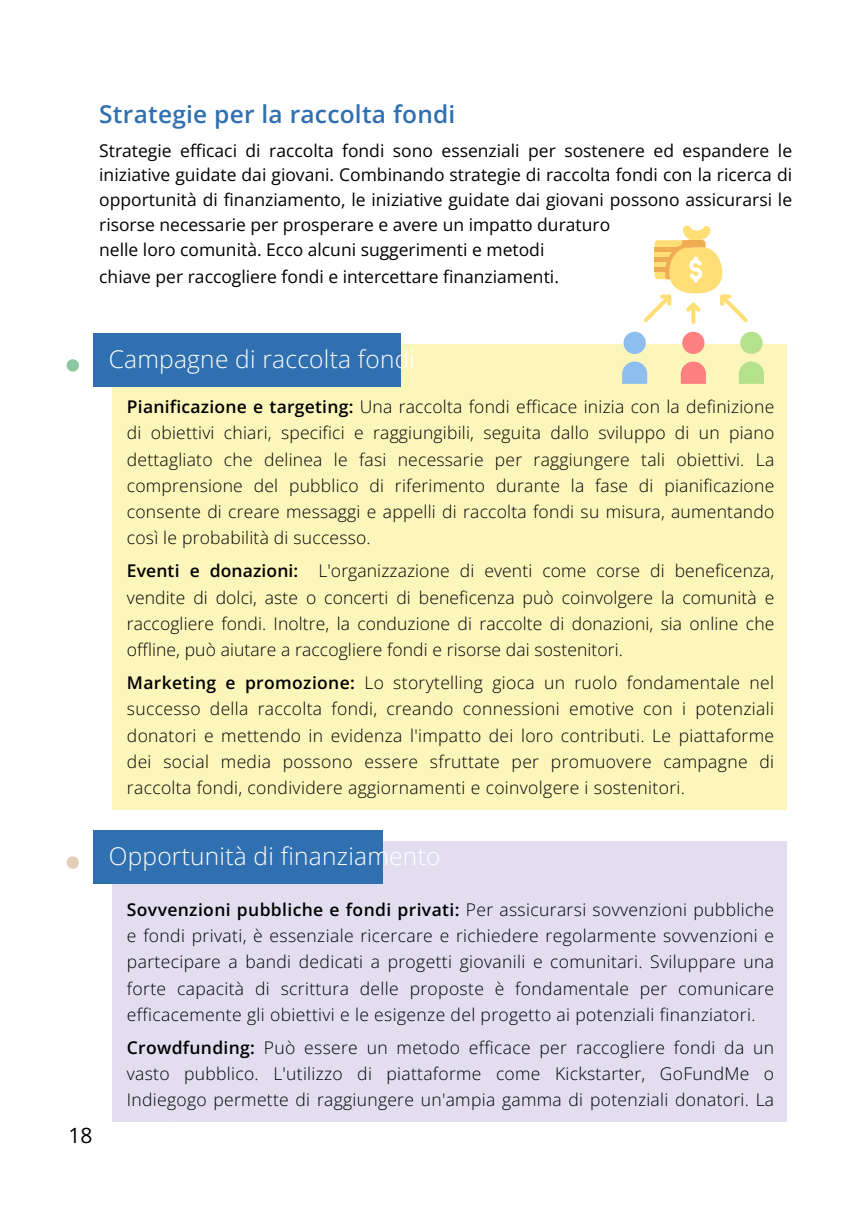
<style>
.page{position:relative;width:849px;height:1220px;background:#fff}
.page>*{position:absolute;margin:0;border:0;box-sizing:border-box;transform-origin:0 0}
.t1{font:300 24.5px "Open Sans";letter-spacing:.01em;color:#fff}
.t2{font:600 24.5px "Open Sans";letter-spacing:.01em;color:#3070b0}
.t3{font:21px "Open Sans";color:#000}
.t4{font:300 17.5px/26.2px "Open Sans";letter-spacing:.015em;color:#000;text-align:justify}
.t5{font:17.5px/25.2px "Open Sans";color:#000}
.s1{font-weight:600}
</style>
<div class="page">
<div style="left:112px;top:344px;width:675px;height:465px;background:#fcf6bb"></div>
<div style="left:94px;top:333px;width:306px;height:53px;background:#3070b0"></div>
<div style="left:67px;top:359px;width:12px;height:12px;background:#8ac8a0;border-radius:50%"></div>
<div style="left:112px;top:841px;width:675px;height:280px;background:#e2def0"></div>
<div style="left:94px;top:830px;width:288px;height:53px;background:#3070b0"></div>
<div style="left:67px;top:856px;width:12px;height:12px;background:#e3ceb8;border-radius:50%"></div>
<div style="left:623px;top:332px;width:23px;height:22px;background:#8ebeef;border-radius:50%"></div>
<svg style="left:622px;top:361px;width:25px;height:23px"></svg>
<div style="left:682px;top:332px;width:22px;height:22px;background:#ff8080;border-radius:50%"></div>
<svg style="left:681px;top:361px;width:25px;height:23px"></svg>
<div style="left:740px;top:332px;width:22px;height:22px;background:#b5e08c;border-radius:50%"></div>
<svg style="left:739px;top:361px;width:25px;height:23px"></svg>
<svg style="left:643px;top:225px;width:105px;height:99px"></svg>
<h1 class="t2" style="left:99px;top:97px;width:358px">Strategie per la raccolta fondi</h1>
<p class="t5" style="left:99px;top:137px;width:694px">Strategie efficaci di raccolta fondi sono essenziali per sostenere ed espandere le iniziative guidate dai giovani. Combinando strategie di raccolta fondi con la ricerca di opportunità di finanziamento, le iniziative guidate dai giovani possono assicurarsi le risorse necessarie per prosperare e avere un impatto duraturo<br>nelle loro comunità. Ecco alcuni suggerimenti e metodi<br>chiave per raccogliere fondi e intercettare finanziamenti.</p>
<h1 class="t1" style="left:109px;top:341px;width:308px">Campagne di raccolta fondi</h1>
<p class="t4" style="left:127px;top:393px;width:649px"><span class="s1">Pianificazione e targeting:</span> Una raccolta fondi efficace inizia con la definizione di obiettivi chiari, specifici e raggiungibili, seguita dallo sviluppo di un piano dettagliato che delinea le fasi necessarie per raggiungere tali obiettivi. La comprensione del pubblico di riferimento durante la fase di pianificazione consente di creare messaggi e appelli di raccolta fondi su misura, aumentando così le probabilità di successo.</p>
<p class="t4" style="left:127px;top:557px;width:649px"><span class="s1">Eventi e donazioni:</span> L'organizzazione di eventi come corse di beneficenza, vendite di dolci, aste o concerti di beneficenza può coinvolgere la comunità e raccogliere fondi. Inoltre, la conduzione di raccolte di donazioni, sia online che offline, può aiutare a raccogliere fondi e risorse dai sostenitori.</p>
<p class="t4" style="left:127px;top:669px;width:649px"><span class="s1">Marketing e promozione:</span> Lo storytelling gioca un ruolo fondamentale nel successo della raccolta fondi, creando connessioni emotive con i potenziali donatori e mettendo in evidenza l'impatto dei loro contributi. Le piattaforme dei social media possono essere sfruttate per promuovere campagne di raccolta fondi, condividere aggiornamenti e coinvolgere i sostenitori.</p>
<p class="t3" style="left:69px;top:1120px;width:25px">18</p>
<h1 class="t1" style="left:109px;top:838px;width:333px">Opportunità di finanziamento</h1>
<p class="t4" style="left:127px;top:895px;width:649px"><span class="s1">Sovvenzioni pubbliche e fondi privati:</span> Per assicurarsi sovvenzioni pubbliche e fondi privati, è essenziale ricercare e richiedere regolarmente sovvenzioni e partecipare a bandi dedicati a progetti giovanili e comunitari. Sviluppare una forte capacità di scrittura delle proposte è fondamentale per comunicare efficacemente gli obiettivi e le esigenze del progetto ai potenziali finanziatori.</p>
<p class="t4" style="left:127px;top:1033px;width:649px"><span class="s1">Crowdfunding:</span> Può essere un metodo efficace per raccogliere fondi da un vasto pubblico. L'utilizzo di piattaforme come Kickstarter, GoFundMe o Indiegogo permette di raggiungere un'ampia gamma di potenziali donatori. La</p>
</div>
